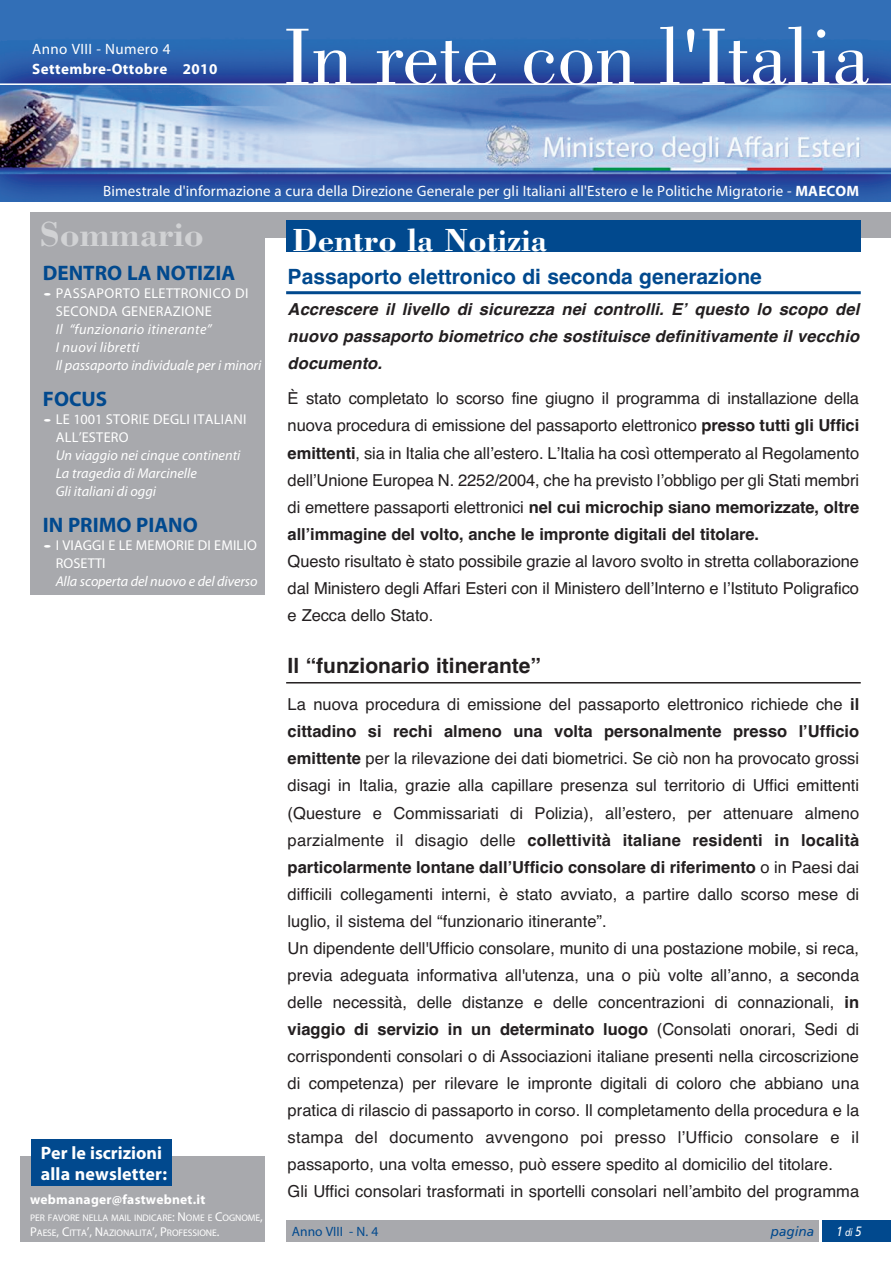
<style>
.page{position:relative;width:891px;height:1261px;background:#fff}
.page>*{position:absolute;margin:0;border:0;box-sizing:border-box;transform-origin:0 0}
.t1{font:82.5px "Bodoni";color:#fff}
.t2{font:700 36px "Bodoni";color:#d1d2d4}
.t3{font:700 33px "Bodoni";color:#fff}
.t4{font:700 21px "Helvetica";color:#01498e}
.t5{font:700 21px "Myriad Pro";color:#01498e}
.t6{font:700 21px "Helvetica";color:#231f20}
.t7{font:700 18px/21.6px "Myriad Pro";letter-spacing:.005em;color:#fff}
.t8{font:16.5px/27px "Helvetica";color:#231f20;text-align:justify}
.t9{font:italic 700 16.5px/27px "Helvetica";letter-spacing:.005em;color:#231f20;text-align:justify}
.t10{font:15px "Myriad Pro";letter-spacing:.01em;color:#fff}
.t11{font:700 15px "Myriad Pro";letter-spacing:.03em;color:#fff}
.t12{font:14.25px/18px "Myriad Pro";letter-spacing:.02em;color:#fff}
.t13{font:italic 14.25px/18px "Myriad Pro";color:#fff}
.t14{font:italic 14.25px/18px "Myriad Pro";letter-spacing:.025em;color:#fff}
.t15{font:700 13.5px "Myriad Pro";letter-spacing:.015em;color:#fff}
.t16{font:13.5px "Myriad Pro";color:#01498e}
.t17{font:italic 13.5px "Frutiger";color:#01498e}
.t18{font:italic 13.5px "Frutiger";color:#fff;scale:.85 1}
.t19{font:9.6px/15px "Myriad Pro";letter-spacing:-.005em;color:#fff}
.s1{font-weight:700}
.s2{font-size:12.75px}
.s3{font-size:10.5px}
</style>
<div class="page">
<div style="left:31px;top:212px;width:234px;height:382px;background:#a8a9ad"></div>
<div style="left:31px;top:212px;width:859px;height:25px;background:#a8a9ad"></div>
<div style="left:20px;top:1156px;width:245px;height:85px;background:#a8a9ad"></div>
<img style="left:0;top:0;width:890px;height:201px">
<div style="left:286px;top:1219px;width:531px;height:22px;background:#a8a9ad"></div>
<div style="left:286px;top:220px;width:574px;height:32px;background:#01498e"></div>
<div style="left:822px;top:1219px;width:68px;height:22px;background:#01498e"></div>
<hr style="left:0;top:83px;width:890px;height:2px;background:#fff">
<div style="left:31px;top:1139px;width:140px;height:46px;background:#01498e"></div>
<hr style="left:286px;top:291px;width:574px;height:3px;background:#01498e">
<hr style="left:286px;top:682px;width:574px;height:1px;background:#231f20">
<p class="t10" style="left:32px;top:44px;width:140px">Anno VIII - Numero 4</p>
<p class="t11" style="left:32px;top:60px;width:186px">Settembre-Ottobre 2010</p>
<h1 class="t1" style="left:283px;top:26px;width:587px">In rete con l'Italia</h1>
<p class="t10" style="left:103px;top:186px;width:757px">Bimestrale d'informazione a cura della Direzione Generale per gli Italiani all'Estero e le Politiche Migratorie - <span class="s1">MAECOM</span></p>
<h2 class="t2" style="left:40px;top:221px;width:165px">Sommario</h2>
<h3 class="t3" style="left:292px;top:228px;width:256px">Dentro la Notizia</h3>
<p class="t5" style="left:43px;top:260px;width:194px">DENTRO LA NOTIZIA</p>
<p class="t12" style="left:56px;top:285px;width:194px;text-indent:-13px"><span class="s1">·</span>PASSAPORTO ELETTRONICO DI<br>SECONDA GENERAZIONE</p>
<p class="t14" style="left:56px;top:321px;width:207px">Il “funzionario itinerante”<br>I nuovi libretti<br>Il passaporto individuale per i minori</p>
<p class="t5" style="left:43px;top:386px;width:66px">FOCUS</p>
<p class="t12" style="left:56px;top:411px;width:192px;text-indent:-13px"><span class="s1">·</span>LE 1001 STORIE DEGLI ITALIANI<br>ALL’ESTERO</p>
<p class="t13" style="left:56px;top:447px;width:186px">Un viaggio nei cinque continenti<br>La tragedia di Marcinelle<br>Gli italiani di oggi</p>
<p class="t5" style="left:43px;top:512px;width:156px">IN PRIMO PIANO</p>
<p class="t12" style="left:56px;top:537px;width:202px;text-indent:-13px"><span class="s1">·</span>I VIAGGI E LE MEMORIE DI EMILIO<br>ROSETTI</p>
<p class="t13" style="left:56px;top:573px;width:203px">Alla scoperta del nuovo e del diverso</p>
<p class="t7" style="left:41px;top:1141px;width:128px">Per le iscrizioni alla newsletter:</p>
<p class="t15" style="left:30px;top:1191px;width:177px">webmanager@fastwebnet.it</p>
<p class="t19" style="left:30px;top:1210px;width:234px">PER FAVORE NELLA MAIL INDICARE<span class="s2">: N</span>OME E <span class="s2">C</span>OGNOME<span class="s2">,<br>P</span>AESE<span class="s2">, C</span>ITTA<span class="s2">’, N</span>AZIONALITA<span class="s2">’, P</span>ROFESSIONE<span class="s2">.</span></p>
<p class="t4" style="left:287px;top:269px;width:475px">Passaporto elettronico di seconda generazione</p>
<p class="t9" style="left:287px;top:297px;width:573px">Accrescere il livello di sicurezza nei controlli. Eʼ questo lo scopo del nuovo passaporto biometrico che sostituisce definitivamente il vecchio documento.</p>
<p class="t8" style="left:287px;top:386px;width:573px">È stato completato lo scorso fine giugno il programma di installazione della nuova procedura di emissione del passaporto elettronico <span class="s1">presso tutti gli Uffici emittenti</span>, sia in Italia che allʼestero. LʼItalia ha così ottemperato al Regolamento dellʼUnione Europea N. 2252/2004, che ha previsto lʼobbligo per gli Stati membri di emettere passaporti elettronici <span class="s1">nel cui microchip siano memorizzate, oltre allʼimmagine del volto, anche le impronte digitali del titolare.</span></p>
<p class="t8" style="left:287px;top:548px;width:572px">Questo risultato è stato possibile grazie al lavoro svolto in stretta collaborazione dal Ministero degli Affari Esteri con il Ministero dellʼInterno e lʼIstituto Poligrafico e Zecca dello Stato.</p>
<p class="t6" style="left:287px;top:658px;width:255px">Il “funzionario itinerante”</p>
<p class="t8" style="left:287px;top:692px;width:573px;text-align:left">La nuova procedura di emissione del passaporto elettronico richiede che <span class="s1">il cittadino si rechi almeno una volta personalmente presso lʼUfficio emittente</span> per la rilevazione dei dati biometrici. Se ciò non ha provocato grossi disagi in Italia, grazie alla capillare presenza sul territorio di Uffici emittenti (Questure e Commissariati di Polizia), allʼestero, per attenuare almeno parzialmente il disagio delle <span class="s1">collettività italiane residenti in località particolarmente lontane dallʼUfficio consolare di riferimento</span> o in Paesi dai difficili collegamenti interni, è stato avviato, a partire dallo scorso mese di luglio, il sistema del “funzionario itinerante”.<br>Un dipendente dell'Ufficio consolare, munito di una postazione mobile, si reca, previa adeguata informativa all'utenza, una o più volte allʼanno, a seconda delle necessità, delle distanze e delle concentrazioni di connazionali, <span class="s1">in viaggio di servizio in un determinato luogo</span> (Consolati onorari, Sedi di corrispondenti consolari o di Associazioni italiane presenti nella circoscrizione di competenza) per rilevare le impronte digitali di coloro che abbiano una pratica di rilascio di passaporto in corso. Il completamento della procedura e la stampa del documento avvengono poi presso lʼUfficio consolare e il passaporto, una volta emesso, può essere spedito al domicilio del titolare.<br>Gli Uffici consolari trasformati in sportelli consolari nellʼambito del programma</p>
<p class="t16" style="left:292px;top:1226px;width:88px">Anno VIII - N. 4</p>
<p class="t17" style="left:770px;top:1225px;width:45px">pagina</p>
<p class="t18" style="left:836px;top:1225px;width:31px">1 <span class="s3">di</span> 5</p>
</div>
